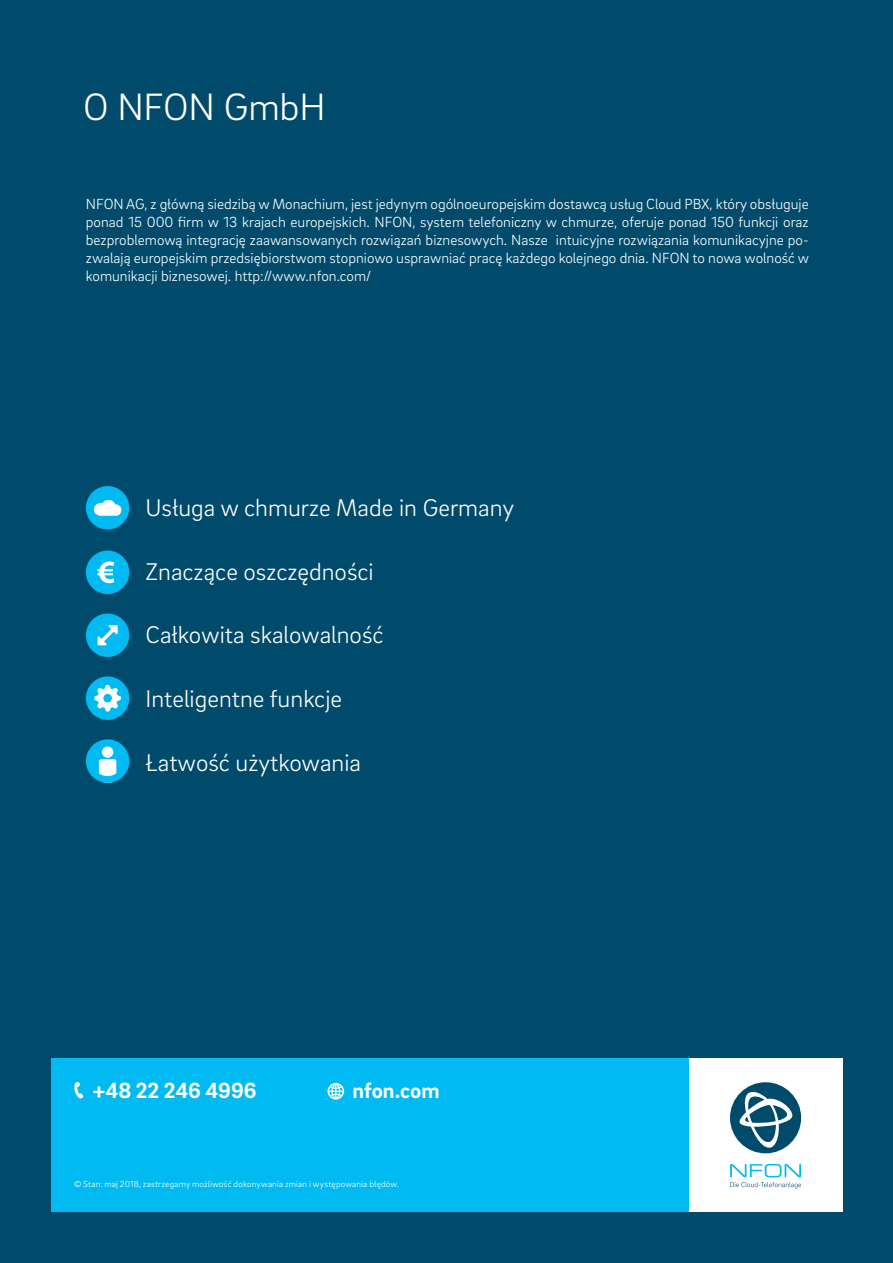
<style>
.page{position:relative;width:893px;height:1263px;background:#004b6c}
.page>*{position:absolute;margin:0;border:0;box-sizing:border-box;transform-origin:0 0}
.t1{font:300 39px "Brix Sans";letter-spacing:-.01em;color:#fff}
.t2{font:300 24.75px "Brix Sans";color:#fff}
.t3{font:700 22.5px "Brix Sans";color:#fff}
.Lauftext_Rückseite{font:300 15px/18px "Brix Sans";color:#fff;text-align:justify}
.t4{font:300 9px "Brix Sans";letter-spacing:.015em;color:#fff}
</style>
<div class="page">
<div style="left:51px;top:1059px;width:638px;height:153px;background:#00baf1"></div>
<div style="left:689px;top:1059px;width:153px;height:153px;background:#fff"></div>
<div style="left:730px;top:1082px;width:71px;height:71px;background:#004b6c;border-radius:50%"></div>
<svg style="left:739px;top:1090px;width:54px;height:59px"></svg>
<svg style="left:730px;top:1164px;width:71px;height:24px"></svg>
<svg style="left:327px;top:1083px;width:17px;height:16px"></svg>
<svg style="left:74px;top:1082px;width:10px;height:17px"></svg>
<div style="left:86px;top:486px;width:43px;height:43px;background:#00baf1;border-radius:50%"></div>
<svg style="left:94px;top:500px;width:27px;height:16px"></svg>
<div style="left:86px;top:551px;width:43px;height:43px;background:#00baf1;border-radius:50%"></div>
<svg style="left:97px;top:561px;width:17px;height:22px"></svg>
<div style="left:86px;top:613px;width:43px;height:44px;background:#00baf1;border-radius:50%"></div>
<svg style="left:98px;top:625px;width:20px;height:20px"></svg>
<div style="left:86px;top:676px;width:43px;height:44px;background:#00baf1;border-radius:50%"></div>
<svg style="left:94px;top:685px;width:27px;height:26px"></svg>
<div style="left:89px;top:743px;width:37px;height:36px;background:#00baf1;border-radius:50%"></div>
<svg style="left:99px;top:759px;width:17px;height:24px"></svg>
<div style="left:102px;top:746px;width:11px;height:12px;background:#fff;border-radius:50%"></div>
<div style="left:86px;top:739px;width:43px;height:44px;border:7px solid #00baf1;border-radius:50%"></div>
<p class="t1" style="left:83px;top:82px;width:244px">O NFON GmbH</p>
<p class="Lauftext_Rückseite" style="left:86px;top:194px;width:725px">NFON AG, z główną siedzibą w Monachium, jest jedynym ogólnoeuropejskim dostawcą usług Cloud PBX, który obsługuje ponad 15 000 firm w 13 krajach europejskich. NFON, system telefoniczny w chmurze, oferuje ponad 150 funkcji oraz bezproblemową integrację zaawansowanych rozwiązań biznesowych. Nasze intuicyjne rozwiązania komunikacyjne po&shy;zwalają europejskim przedsiębiorstwom stopniowo usprawniać pracę każdego kolejnego dnia. NFON to nowa wolność w komunikacji biznesowej. http://www.nfon.com/</p>
<p class="t2" style="left:146px;top:492px;width:370px">Usługa w chmurze Made in Germany</p>
<p class="t2" style="left:146px;top:555px;width:230px">Znaczące oszczędności</p>
<p class="t2" style="left:146px;top:619px;width:240px">Całkowita skalowalność</p>
<p class="t2" style="left:146px;top:683px;width:198px">Inteligentne funkcje</p>
<p class="t2" style="left:146px;top:746px;width:217px">Łatwość użytkowania</p>
<p class="t3" style="left:93px;top:1076px;width:165px">+48 22 246 4996</p>
<p class="t3" style="left:352px;top:1076px;width:89px">nfon.com</p>
<p class="t4" style="left:74px;top:1178px;width:326px">© Stan: maj 2018, zastrzegamy możliwość dokonywania zmian i występowania błędów.</p>
</div>
